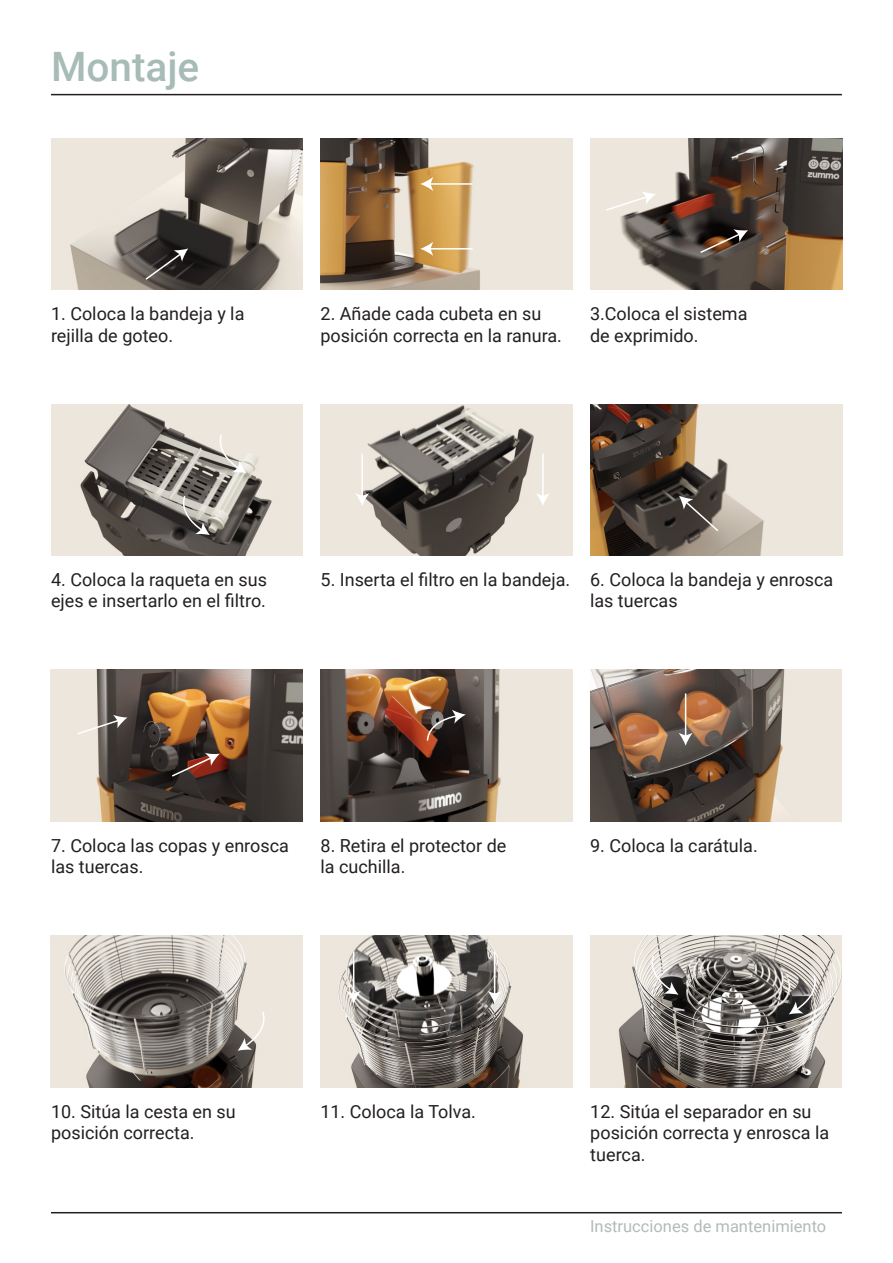
<style>
.page{position:relative;width:893px;height:1263px;background:#fff}
.page>*{position:absolute;margin:0;border:0;box-sizing:border-box;transform-origin:0 0}
.t1{font:500 40.5px "Roboto";color:#a7bbb7}
.texto{font:18px/21.6px "Roboto";color:#231f20}
.t2{font:16.5px "Roboto";color:#b2bcb6}
</style>
<div class="page">
<img style="left:591px;top:404px;width:251px;height:152px">
<img style="left:320px;top:670px;width:252px;height:151px">
<img style="left:51px;top:404px;width:252px;height:152px">
<img style="left:590px;top:670px;width:252px;height:151px">
<img style="left:50px;top:936px;width:252px;height:151px">
<img style="left:590px;top:138px;width:252px;height:152px">
<img style="left:321px;top:404px;width:252px;height:152px">
<img style="left:51px;top:670px;width:252px;height:151px">
<hr style="left:51px;top:94px;width:791px;height:1px;background:#231f20">
<hr style="left:51px;top:1212px;width:791px;height:1px;background:#231f20">
<img style="left:51px;top:138px;width:252px;height:152px">
<img style="left:321px;top:138px;width:252px;height:152px">
<img style="left:321px;top:936px;width:251px;height:151px">
<img style="left:590px;top:936px;width:252px;height:151px">
<svg style="left:420px;top:177px;width:53px;height:14px"></svg>
<svg style="left:420px;top:242px;width:53px;height:14px"></svg>
<svg style="left:355px;top:454px;width:14px;height:52px"></svg>
<svg style="left:536px;top:454px;width:14px;height:52px"></svg>
<svg style="left:678px;top:693px;width:15px;height:53px"></svg>
<svg style="left:487px;top:951px;width:15px;height:53px"></svg>
<svg style="left:347px;top:951px;width:14px;height:53px"></svg>
<svg style="left:700px;top:229px;width:48px;height:24px"></svg>
<svg style="left:172px;top:753px;width:48px;height:24px"></svg>
<svg style="left:679px;top:496px;width:39px;height:35px"></svg>
<svg style="left:145px;top:248px;width:43px;height:32px"></svg>
<svg style="left:606px;top:191px;width:50px;height:20px"></svg>
<svg style="left:77px;top:715px;width:50px;height:19px"></svg>
<svg style="left:177px;top:495px;width:33px;height:40px"></svg>
<svg style="left:645px;top:954px;width:33px;height:41px"></svg>
<svg style="left:789px;top:974px;width:33px;height:40px"></svg>
<svg style="left:238px;top:1010px;width:33px;height:41px"></svg>
<svg style="left:426px;top:710px;width:40px;height:32px"></svg>
<svg style="left:213px;top:433px;width:34px;height:40px"></svg>
<p class="t1" style="left:51px;top:39px;width:150px">Montaje</p>
<p class="texto" style="left:51px;top:302px;width:195px">1. Coloca la bandeja y la</p>
<p class="texto" style="left:51px;top:324px;width:124px">rejilla de goteo.</p>
<p class="texto" style="left:321px;top:302px;width:243px">2. Añade cada cubeta en su posición correcta en la ranura.</p>
<p class="texto" style="left:590px;top:302px;width:159px">3.Coloca el sistema</p>
<p class="texto" style="left:590px;top:324px;width:110px">de exprimido.</p>
<p class="texto" style="left:51px;top:568px;width:217px">4. Coloca la raqueta en sus ejes e insertarlo en el filtro.</p>
<p class="texto" style="left:321px;top:568px;width:251px">5. Inserta el filtro en la bandeja.</p>
<p class="texto" style="left:590px;top:568px;width:245px">6. Coloca la bandeja y enrosca las tuercas</p>
<p class="texto" style="left:51px;top:834px;width:239px">7. Coloca las copas y enrosca las tuercas.</p>
<p class="texto" style="left:321px;top:834px;width:187px">8. Retira el protector de</p>
<p class="texto" style="left:321px;top:855px;width:86px">la cuchilla.</p>
<p class="texto" style="left:590px;top:834px;width:169px">9. Coloca la carátula.</p>
<p class="texto" style="left:51px;top:1100px;width:186px">10. Sitúa la cesta en su</p>
<p class="texto" style="left:51px;top:1121px;width:145px">posición correcta.</p>
<p class="texto" style="left:320px;top:1100px;width:157px">11. Coloca la Tolva.</p>
<p class="texto" style="left:590px;top:1100px;width:240px">12. Sitúa el separador en su posición correcta y enrosca la tuerca.</p>
<p class="t2" style="left:590px;top:1215px;width:238px">Instrucciones de mantenimiento</p>
</div>
